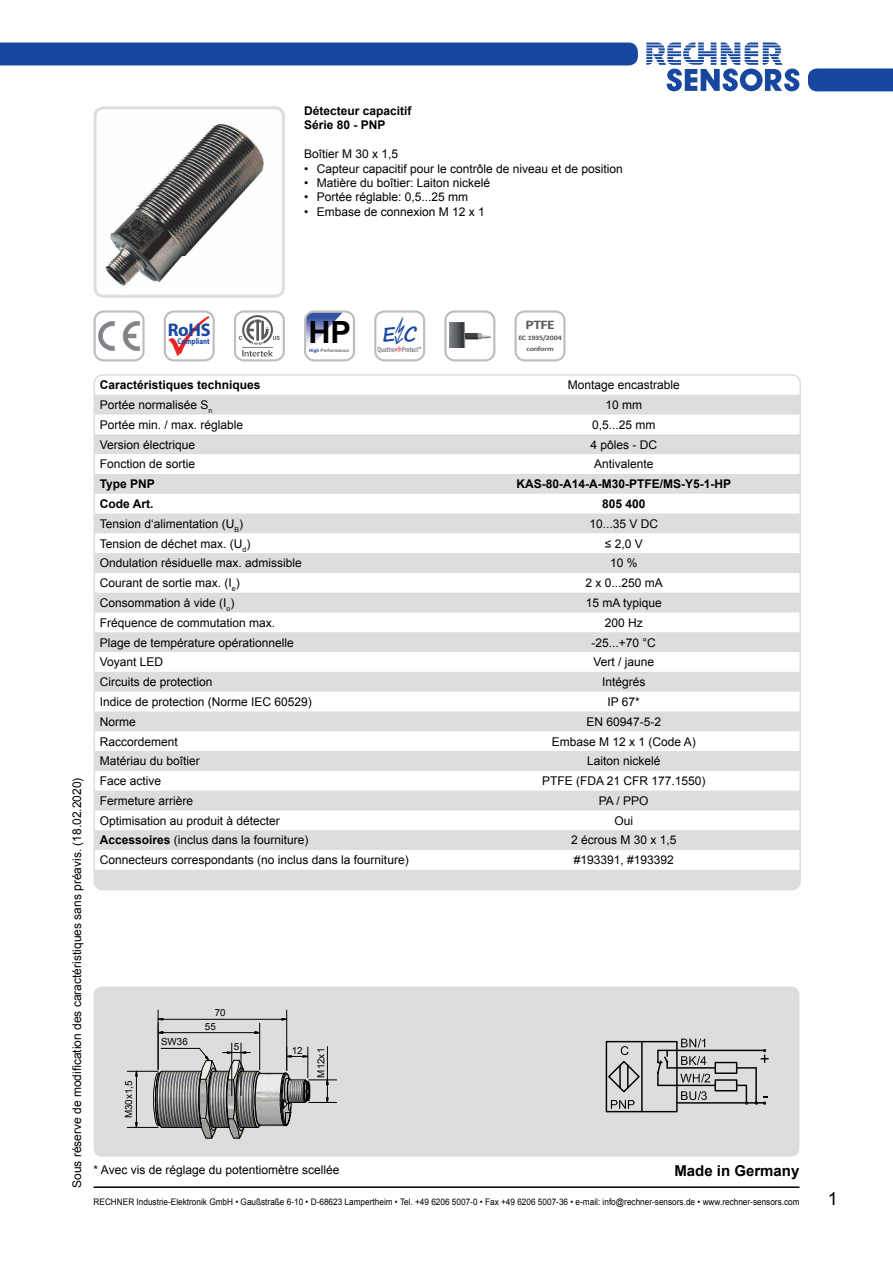
<style>
.page{position:relative;width:893px;height:1263px;background:#fff}
.page>*{position:absolute;margin:0;border:0;box-sizing:border-box;transform-origin:0 0}
.t1{font:700 30.75px "Arial";color:#000}
.t2{font:700 19.65px "Segoe Print";color:#17479e}
.t3{font:700 18.3px "Myriad Pro";color:#17479e}
.t4{font:18px "Arial";color:#000}
.t5{font:700 15px "Arial";color:#000}
.t6{font:700 13.05px "Calibri";color:#58595b;scale:1.2 1}
.t7{font:12px "Arial";color:#000}
.t8{font:700 12px/14.4px "Arial";color:#000}
.t9{font:9.75px/13.4px "Arial";letter-spacing:-.005em;color:#000}
.t10{font:9px "Arial";color:#000;scale:.91 1}
.t11{font:700 8.4px "Myriad Pro";color:#17479e;scale:.82 1}
.t12{font:700 7.65px "Myriad Pro";letter-spacing:-.005em;color:#85878a;scale:.64 1}
.t13{font:700 6.75px/10.9px "Calibri";letter-spacing:-.035em;color:#58595b;text-align:center;scale:1.2 1}
.t14{font:700 4.65px "Arial";color:#6d6e71}
.s1{color:#17479e}
.s2{font-family:"Segoe Print";font-size:3.9px;color:#c02026}
.s3{font-weight:700}
</style>
<div class="page">
<svg style="left:646px;top:43px;width:153px;height:48px"></svg>
<div style="left:808px;top:68px;width:85px;height:23px;background:#17479e"></div>
<hr style="left:94px;top:1186px;width:705px;height:2px;background:#000">
<div style="left:0;top:43px;width:638px;height:22px;background:#17479e"></div>
<img style="left:98px;top:110px;width:183px;height:184px">
<div style="left:94px;top:106px;width:191px;height:192px;border:3px solid #dcddde;border-radius:9px"></div>
<div style="left:94px;top:986px;width:705px;height:171px;background:#dcddde;border-radius:9px"></div>
<div style="left:164px;top:310px;width:51px;height:51px;border:2px solid #bcbec0;border-radius:9px"></div>
<img style="left:168px;top:316px;width:40px;height:40px">
<div style="left:444px;top:310px;width:51px;height:51px;border:2px solid #bcbec0;border-radius:9px"></div>
<img style="left:450px;top:323px;width:40px;height:24px">
<div style="left:234px;top:310px;width:51px;height:51px;border:2px solid #bcbec0;border-radius:9px"></div>
<svg style="left:239px;top:315px;width:41px;height:42px"></svg>
<svg style="left:304px;top:310px;width:51px;height:51px"></svg>
<div style="left:374px;top:310px;width:51px;height:51px;border:2px solid #bcbec0;border-radius:9px"></div>
<svg style="left:605px;top:1038px;width:164px;height:75px"></svg>
<div style="left:514px;top:310px;width:52px;height:51px;border:2px solid #bcbec0;border-radius:9px"></div>
<div style="left:94px;top:310px;width:51px;height:51px;border:2px solid #bcbec0;border-radius:9px"></div>
<svg style="left:98px;top:321px;width:42px;height:30px"></svg>
<svg style="left:135px;top:1070px;width:3px;height:7px"></svg>
<svg style="left:135px;top:1122px;width:3px;height:5px"></svg>
<hr style="left:136px;top:1076px;width:1px;height:47px;background:#000">
<hr style="left:127px;top:1071px;width:31px;height:1px;background:#000">
<hr style="left:127px;top:1127px;width:31px;height:1px;background:#000">
<hr style="left:163px;top:1019px;width:119px;height:1px;background:#000">
<hr style="left:158px;top:1010px;width:1px;height:59px;background:#000">
<hr style="left:286px;top:1010px;width:1px;height:60px;background:#000">
<svg style="left:157px;top:1031px;width:7px;height:3px"></svg>
<svg style="left:254px;top:1031px;width:7px;height:3px"></svg>
<hr style="left:163px;top:1032px;width:92px;height:1px;background:#000">
<hr style="left:158px;top:1023px;width:1px;height:46px;background:#000">
<hr style="left:259px;top:1023px;width:1px;height:47px;background:#000">
<hr style="left:241px;top:1043px;width:1px;height:52px;background:#000">
<hr style="left:231px;top:1043px;width:1px;height:52px;background:#000">
<svg style="left:153px;top:1047px;width:184px;height:92px"></svg>
<hr style="left:327px;top:1046px;width:1px;height:34px;background:#000">
<svg style="left:94px;top:395px;width:706px;height:495px;fill:#dfdfe0"></svg>
<p class="t8" style="left:304px;top:104px;width:109px">Détecteur capacitif<br>Série 80 - PNP</p>
<p class="t7" style="left:304px;top:146px;width:96px">Boîtier M 30 x 1,5</p>
<p class="t7" style="left:304px;top:161px;width:320px">• Capteur capacitif pour le contrôle de niveau et de position</p>
<p class="t7" style="left:304px;top:175px;width:188px">• Matière du boîtier: Laiton nickelé</p>
<p class="t7" style="left:304px;top:189px;width:166px">• Portée réglable: 0,5...25 mm</p>
<p class="t7" style="left:304px;top:204px;width:182px">• Embase de connexion M 12 x 1</p>
<h3 class="t3" style="left:168px;top:318px;width:44px">RoHS</h3>
<h1 class="t1" style="left:308px;top:312px;width:44px">HP</h1>
<p class="t14" style="left:309px;top:347px;width:41px"><span class="s1">High</span> Performance</p>
<p class="t12" style="left:378px;top:344px;width:70px">Quattro<span class="s2">E C</span> Protect™</p>
<h2 class="t2" style="left:382px;top:316px;width:36px">E C</h2>
<p class="t11" style="left:178px;top:335px;width:41px">Compliant</p>
<p class="t6" style="left:526px;top:317px;width:26px">PTFE</p>
<p class="t13" style="left:518px;top:332px;width:38px">EC 1935/2004 conform</p>
<p class="t7" style="left:69px;top:1188px;width:412px;rotate:-90deg">Sous réserve de modification des caractéristiques sans préavis. (18.02.2020)</p>
<p class="t8" style="left:100px;top:378px;width:162px">Caractéristiques techniques</p>
<p class="t7" style="left:568px;top:377px;width:114px">Montage encastrable</p>
<p class="t7" style="left:100px;top:397px;width:114px">Portée normalisée S<sub>n</sub></p>
<p class="t7" style="left:605px;top:397px;width:38px">10 mm</p>
<p class="t7" style="left:100px;top:417px;width:145px">Portée min. / max. réglable</p>
<p class="t7" style="left:592px;top:417px;width:65px">0,5...25 mm</p>
<p class="t7" style="left:100px;top:436px;width:97px">Version électrique</p>
<p class="t7" style="left:590px;top:436px;width:68px">4 pôles - DC</p>
<p class="t7" style="left:100px;top:456px;width:97px">Fonction de sortie</p>
<p class="t7" style="left:594px;top:456px;width:61px">Antivalente</p>
<p class="t8" style="left:100px;top:477px;width:57px">Type PNP</p>
<p class="t8" style="left:516px;top:477px;width:216px">KAS-80-A14-A-M30-PTFE/MS-Y5-1-HP</p>
<p class="t8" style="left:100px;top:497px;width:55px">Code Art.</p>
<p class="t8" style="left:602px;top:497px;width:45px">805 400</p>
<p class="t7" style="left:100px;top:516px;width:145px">Tension d‘alimentation (U<sub>B</sub>)</p>
<p class="t7" style="left:589px;top:516px;width:70px">10...35 V DC</p>
<p class="t7" style="left:100px;top:535px;width:152px">Tension de déchet max. (U<sub>d</sub>)</p>
<p class="t7" style="left:605px;top:535px;width:39px">≤ 2,0 V</p>
<p class="t7" style="left:100px;top:555px;width:204px">Ondulation résiduelle max. admissible</p>
<p class="t7" style="left:610px;top:555px;width:29px">10 %</p>
<p class="t7" style="left:100px;top:575px;width:141px">Courant de sortie max. (I<sub>e</sub>)</p>
<p class="t7" style="left:585px;top:575px;width:79px">2 x 0...250 mA</p>
<p class="t7" style="left:100px;top:595px;width:136px">Consommation à vide (I<sub>o</sub>)</p>
<p class="t7" style="left:586px;top:595px;width:78px">15 mA typique</p>
<p class="t7" style="left:100px;top:615px;width:177px">Fréquence de commutation max.</p>
<p class="t7" style="left:605px;top:615px;width:40px">200 Hz</p>
<p class="t7" style="left:100px;top:634px;width:196px">Plage de température opérationnelle</p>
<p class="t7" style="left:591px;top:634px;width:66px">-25...+70 °C</p>
<p class="t7" style="left:100px;top:654px;width:65px">Voyant LED</p>
<p class="t7" style="left:593px;top:654px;width:62px">Vert / jaune</p>
<p class="t7" style="left:100px;top:674px;width:114px">Circuits de protection</p>
<p class="t7" style="left:602px;top:674px;width:45px">Intégrés</p>
<p class="t7" style="left:100px;top:694px;width:214px">Indice de protection (Norme IEC 60529)</p>
<p class="t7" style="left:607px;top:694px;width:34px">IP 67*</p>
<p class="t7" style="left:100px;top:714px;width:37px">Norme</p>
<p class="t7" style="left:586px;top:714px;width:76px">EN 60947-5-2</p>
<p class="t7" style="left:100px;top:733px;width:80px">Raccordement</p>
<p class="t7" style="left:552px;top:733px;width:146px">Embase M 12 x 1 (Code A)</p>
<p class="t7" style="left:100px;top:753px;width:102px">Matériau du boîtier</p>
<p class="t7" style="left:587px;top:753px;width:75px">Laiton nickelé</p>
<p class="t7" style="left:100px;top:773px;width:63px">Face active</p>
<p class="t7" style="left:542px;top:773px;width:165px">PTFE (FDA 21 CFR 177.1550)</p>
<p class="t7" style="left:100px;top:793px;width:95px">Fermeture arrière</p>
<p class="t7" style="left:599px;top:793px;width:51px">PA / PPO</p>
<p class="t7" style="left:100px;top:812px;width:182px">Optimisation au produit à détecter</p>
<p class="t7" style="left:614px;top:812px;width:20px">Oui</p>
<p class="t7" style="left:100px;top:832px;width:210px"><span class="s3">Accessoires</span> (inclus dans la fourniture)</p>
<p class="t7" style="left:571px;top:832px;width:107px">2 écrous M 30 x 1,5</p>
<p class="t7" style="left:100px;top:852px;width:310px">Connecteurs correspondants (no inclus dans la fourniture)</p>
<p class="t7" style="left:574px;top:852px;width:102px">#193391, #193392</p>
<p class="t9" style="left:122px;top:1118px;width:39px;rotate:-90deg">M x1,5</p>
<p class="t9" style="left:122px;top:1110px;width:12px;rotate:-90deg">30</p>
<p class="t9" style="left:161px;top:1034px;width:28px">SW36</p>
<p class="t9" style="left:205px;top:1006px;width:22px;text-indent:10px">70<br>55</p>
<p class="t9" style="left:234px;top:1039px;width:7px">5</p>
<p class="t9" style="left:292px;top:1044px;width:12px">12</p>
<p class="t9" style="left:314px;top:1077px;width:31px;rotate:-90deg">M x1</p>
<p class="t9" style="left:314px;top:1069px;width:12px;rotate:-90deg">12</p>
<p class="t7" style="left:94px;top:1162px;width:247px">* Avec vis de réglage du potentiomètre scellée</p>
<p class="t5" style="left:674px;top:1161px;width:127px">Made in Germany</p>
<p class="t10" style="left:94px;top:1196px;width:777px">RECHNER Industrie-Elektronik GmbH • Gaußstraße 6-10 • D-68623 Lampertheim • Tel. +49 6206 5007-0 • Fax +49 6206 5007-36 • e-mail: info@rechner-sensors.de • www.rechner-sensors.com</p>
<h3 class="t4" style="left:828px;top:1187px;width:12px">1</h3>
</div>
